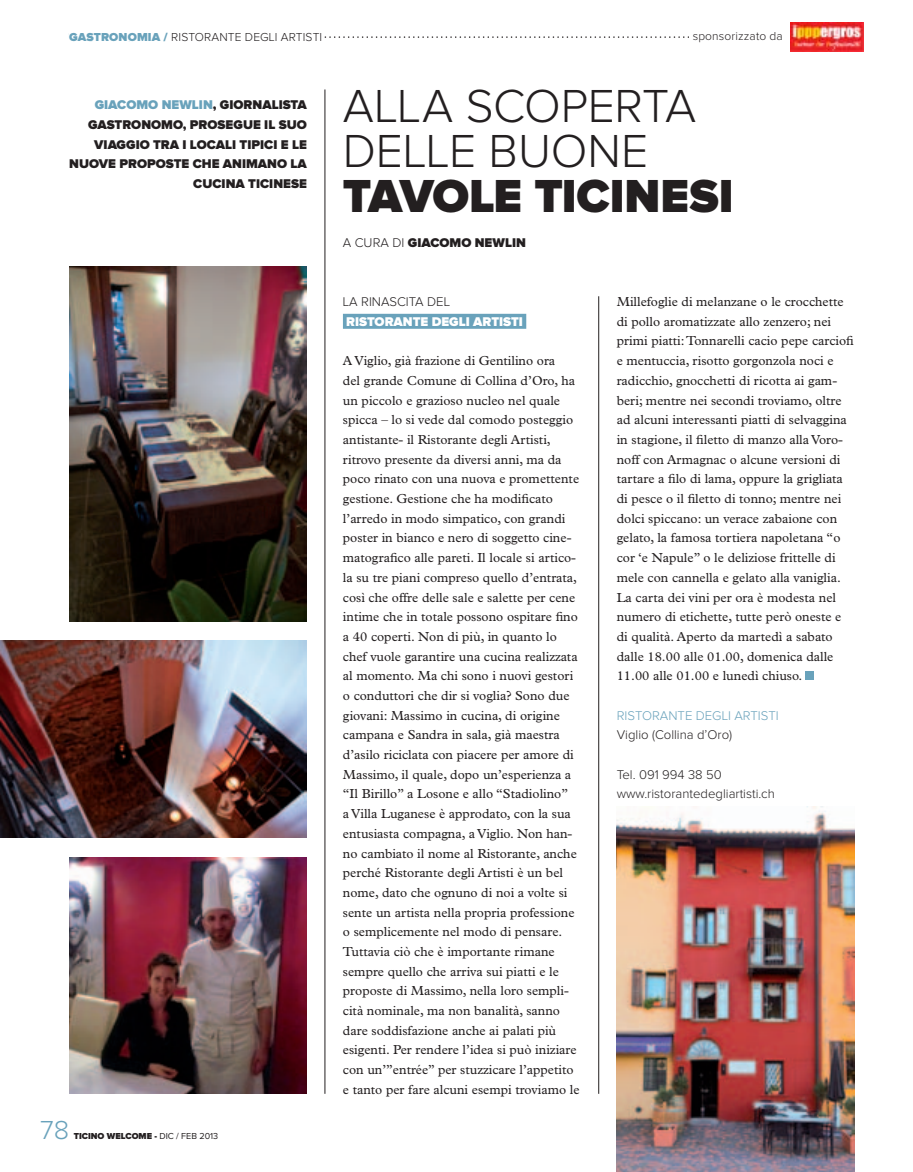
<style>
.page{position:relative;width:913px;height:1172px;background:#fff}
.page>*{position:absolute;margin:0;border:0;box-sizing:border-box;transform-origin:0 0}
.t1{font:300 48px/45px "Proxima Nova";letter-spacing:-.005em;color:#231f20}
.t2{font:900 48px "Proxima Nova";letter-spacing:-.005em;color:#231f20}
.t3{font:300 27px "Proxima Nova";color:#69a2bb}
.t4{font:13.2px/19.6px "Plantin Std";color:#231f20}
.t5{font:900 13.2px/19.6px "Proxima Nova";color:#231f20;text-align:right}
.t6{font:300 13.2px/19.6px "Proxima Nova";color:#231f20}
.t7{font:900 13.2px "Proxima Nova";color:#fff}
.t8{font:300 13.2px "Proxima Nova";color:#69a2bb}
.t9{font:300 12px "Proxima Nova";letter-spacing:.01em;color:#231f20}
.t10{font:900 12px "Proxima Nova";letter-spacing:.01em;color:#69a2bb}
.t11{font:900 9px "Proxima Nova";color:#231f20}
.s1{font-weight:900;color:#69a2bb}
.s2{color:#69a2bb}
.s3{font-weight:400}
.s4{font-weight:300}
</style>
<div class="page">
<hr style="left:598px;top:296px;width:1px;height:798px;background:#231f20">
<hr style="left:324px;top:89px;width:1px;height:1005px;background:#231f20">
<img style="left:616px;top:806px;width:238px;height:366px">
<img style="left:69px;top:857px;width:238px;height:237px">
<img style="left:69px;top:267px;width:238px;height:354px">
<div style="left:343px;top:314px;width:183px;height:15px;background:#69a2bb"></div>
<div style="left:805px;top:671px;width:9px;height:9px;background:#69a2bb"></div>
<img style="left:0;top:641px;width:307px;height:197px">
<svg style="left:324px;top:36px;width:364px;height:2px"></svg>
<img style="left:790px;top:22px;width:72px;height:30px">
<p class="t9" style="left:69px;top:32px;width:254px"><span class="s1">GASTRONOMIA /</span> RISTORANTE DEGLI ARTISTI</p>
<p class="t10" style="left:69px;top:32px;width:66px">TITOLETTO</p>
<p class="t5" style="left:69px;top:96px;width:239px"><span class="s2">GIACOMO NEWLIN</span>, GIORNALISTA<br>GASTRONOMO, PROSEGUE IL SUO<br>VIAGGIO TRA I LOCALI TIPICI E LE<br>NUOVE PROPOSTE CHE ANIMANO LA<br>CUCINA TICINESE</p>
<h2 class="t3" style="left:40px;top:1117px;width:30px">78</h2>
<p class="t11" style="left:74px;top:1131px;width:146px">TICINO WELCOME - <span class="s3">DIC / FEB 2013</span></p>
<p class="t9" style="left:692px;top:31px;width:92px">sponsorizzato da</p>
<h1 class="t1" style="left:343px;top:86px;width:354px">ALLA SCOPERTA<br>DELLE BUONE</h1>
<h1 class="t2" style="left:343px;top:174px;width:392px">TAVOLE TICINESI</h1>
<p class="t5" style="left:343px;top:233px;width:184px"><span class="s4">A CURA DI</span> GIACOMO NEWLIN</p>
<p class="t6" style="left:343px;top:292px;width:108px">LA RINASCITA DEL</p>
<p class="t7" style="left:346px;top:315px;width:178px">RISTORANTE DEGLI ARTISTI</p>
<p class="t4" style="left:343px;top:351px;width:238px">A Viglio, già frazione di Gentilino ora<br>del grande Comune di Collina d’Oro, ha un piccolo e grazioso nucleo nel quale spicca – lo si vede dal comodo posteggio antistante- il Ristorante degli Artisti, ritrovo presente da diversi anni, ma da poco rinato con una nuova e promettente gestione. Gestione che ha modificato l’arredo in modo simpatico, con grandi poster in bianco e nero di soggetto cine&shy;matografico alle pareti. Il locale si artico&shy;la su tre piani compreso quello d’entrata, così che offre delle sale e salette per cene intime che in totale possono ospitare fino a 40 coperti. Non di più, in quanto lo chef vuole garantire una cucina realizzata al momento. Ma chi sono i nuovi gestori o conduttori che dir si voglia? Sono due giovani: Massimo in cucina, di origine campana e Sandra in sala, già maestra d’asilo riciclata con piacere per amore di Massimo, il quale, dopo un’esperienza a “Il Birillo” a Losone e allo “Stadiolino”<br>a Villa Luganese è approdato, con la sua entusiasta compagna, a Viglio. Non han&shy;no cambiato il nome al Ristorante, anche perché Ristorante degli Artisti è un bel nome, dato che ognuno di noi a volte si sente un artista nella propria professione o semplicemente nel modo di pensare.<br>Tuttavia ciò che è importante rimane sempre quello che arriva sui piatti e le proposte di Massimo, nella loro sempli&shy;cità nominale, ma non banalità, sanno dare soddisfazione anche ai palati più esigenti. Per rendere l’idea si può iniziare con un’”entrée” per stuzzicare l’appetito e tanto per fare alcuni esempi troviamo le</p>
<p class="t4" style="left:616px;top:292px;width:238px">Millefoglie di melanzane o le crocchette di pollo aromatizzate allo zenzero; nei primi piatti: Tonnarelli cacio pepe carciofi e mentuccia, risotto gorgonzola noci e radicchio, gnocchetti di ricotta ai gam&shy;beri; mentre nei secondi troviamo, oltre ad alcuni interessanti piatti di selvaggina in stagione, il filetto di manzo alla Voro&shy;noff con Armagnac o alcune versioni di tartare a filo di lama, oppure la grigliata di pesce o il filetto di tonno; mentre nei dolci spiccano: un verace zabaione con gelato, la famosa tortiera napoletana “o cor ‘e Napule” o le deliziose frittelle di mele con cannella e gelato alla vaniglia.<br>La carta dei vini per ora è modesta nel numero di etichette, tutte però oneste e di qualità. Aperto da martedì a sabato dalle 18.00 alle 01.00, domenica dalle 11.00 alle 01.00 e lunedì chiuso.</p>
<p class="t8" style="left:616px;top:709px;width:163px">RISTORANTE DEGLI ARTISTI</p>
<p class="t6" style="left:616px;top:726px;width:117px">Viglio (Collina d’Oro)</p>
<p class="t6" style="left:616px;top:765px;width:160px">Tel. 091 994 38 50 www.ristorantedegliartisti.ch</p>
</div>
